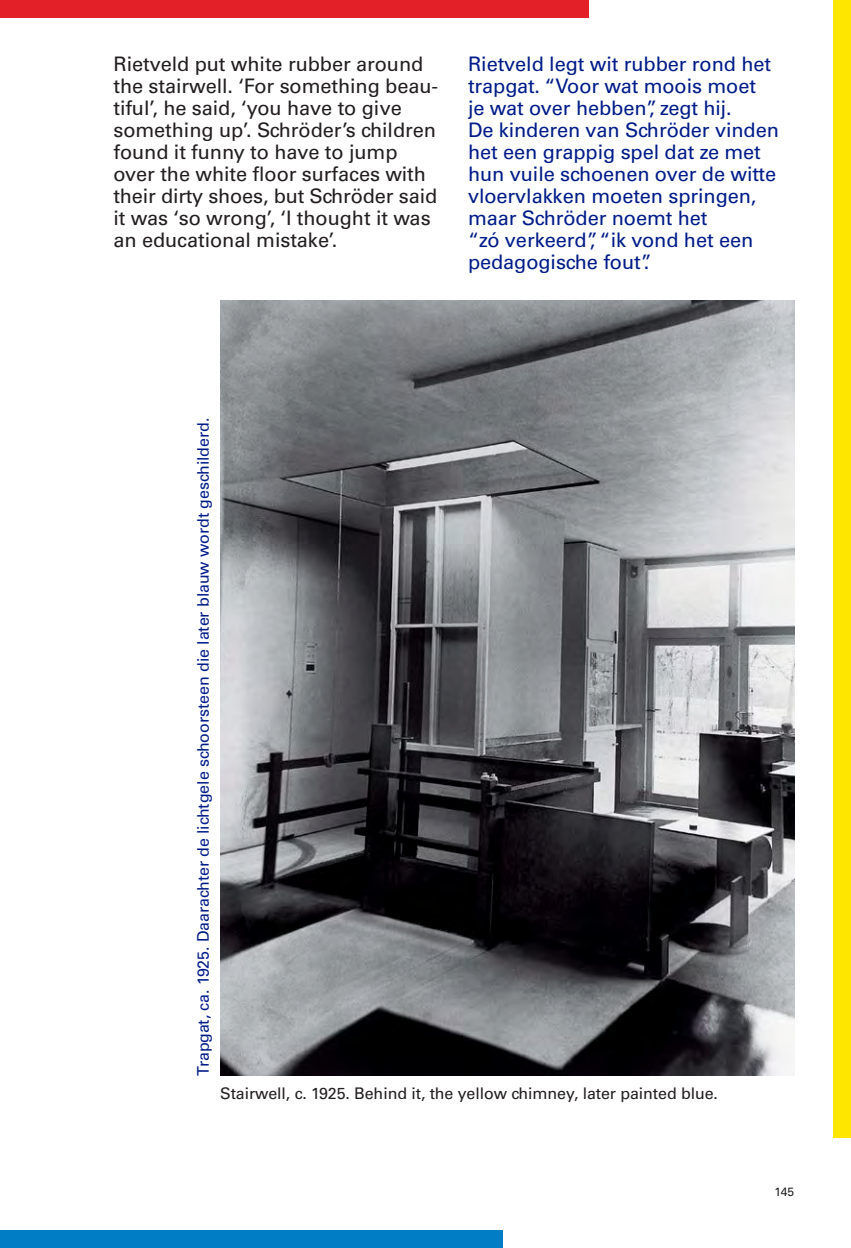
<style>
.page{position:relative;width:851px;height:1248px;background:#fff}
.page>*{position:absolute;margin:0;border:0;box-sizing:border-box;transform-origin:0 0}
.t1{font:20px/22px "Univers LT Pro 55 Roman";letter-spacing:-.02em;color:#231f20}
.t2{font:20px/22px "Univers LT Pro 55 Roman";letter-spacing:-.005em;color:#001c88}
.t3{font:16px "Univers LT Pro 55 Roman";letter-spacing:-.005em;color:#001c88}
.t4{font:16px "Univers LT Pro 55 Roman";letter-spacing:-.005em;color:#231f20}
.t5{font:12px "Univers LT Pro 55 Roman";color:#231f20}
</style>
<div class="page">
<div style="left:833px;top:0;width:17px;height:1137px;background:#ffe600"></div>
<div style="left:0;top:0;width:588px;height:17px;background:#e31f27"></div>
<div style="left:0;top:1230px;width:502px;height:17px;background:#007dc5"></div>
<img style="left:220px;top:300px;width:574px;height:775px">
<p class="t1" style="left:113px;top:52px;width:326px">Rietveld put white rubber around the stairwell. ‘For something beau&shy;tiful’, he said, ‘you have to give something up’. Schröder’s children found it funny to have to jump over the white floor surfaces with their dirty shoes, but Schröder said it was ‘so wrong’, ‘I thought it was an educational mistake’.</p>
<p class="t2" style="left:468px;top:52px;width:312px">Rietveld legt wit rubber rond het trapgat. “Voor wat moois moet<br>je wat over hebben”, zegt hĳ.<br>De kinderen van Schröder vinden het een grappig spel dat ze met hun vuile schoenen over de witte vloervlakken moeten springen, maar Schröder noemt het<br>“zó verkeerd”, “ik vond het een pedagogische fout”.</p>
<p class="t3" style="left:192px;top:1075px;width:659px;rotate:-90deg">Trapgat, ca. 1925. Daarachter de lichtgele schoorsteen die later blauw wordt geschilderd.</p>
<p class="t4" style="left:220px;top:1081px;width:499px">Stairwell, c. 1925. Behind it, the yellow chimney, later painted blue.</p>
<p class="t5" style="left:774px;top:1182px;width:21px">145</p>
</div>
